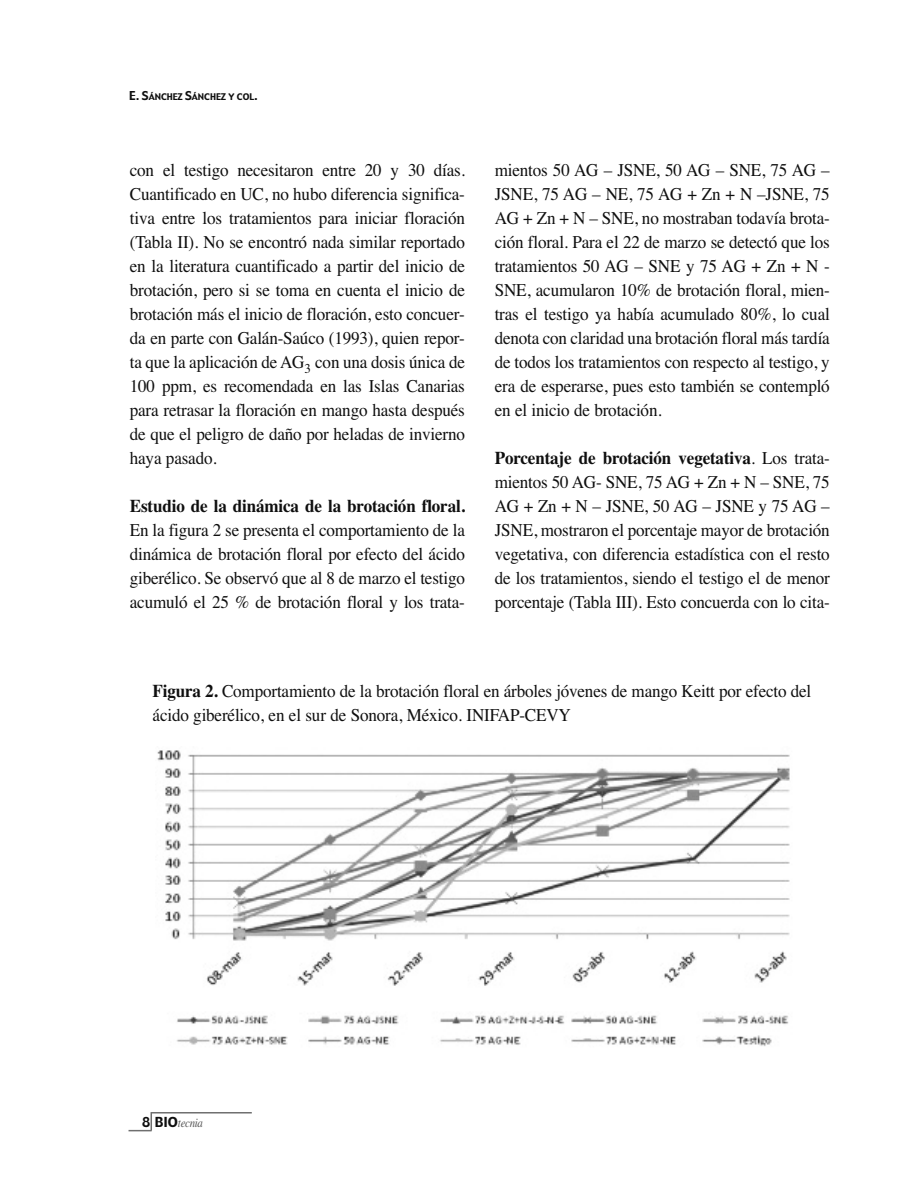
<style>
.page{position:relative;width:918px;height:1188px;background:#fff}
.page>*{position:absolute;margin:0;border:0;box-sizing:border-box;transform-origin:0 0}
.t1{font:18px/24px "Times";letter-spacing:-.01em;color:#0f0f0f;text-align:justify;scale:.95 1}
.t2{font:700 18px "Times";letter-spacing:-.01em;color:#0f0f0f;scale:.95 1}
.t3{font:italic 12.75px "Times";letter-spacing:-.025em;color:#575757;scale:.85 1}
.t4{font:9px "Gadget";color:#0f0f0f}
.s1{font-size:12px}
.s2{font-weight:700}
.s3{font-family:"Gadget";font-style:normal;font-size:13.5px;color:#0f0f0f}
</style>
<div class="page">
<svg style="left:129px;top:1112px;width:23px;height:19px"></svg>
<hr style="left:151px;top:1112px;width:101px;height:2px;background:#6f6f6f">
<img style="left:157px;top:750px;width:633px;height:296px">
<p class="t4" style="left:129px;top:92px;width:130px"><span class="s1">E. S</span>ÁNCHEZ <span class="s1">S</span>ÁNCHEZ Y COL<span class="s1">.</span></p>
<p class="t1" style="left:130px;top:158px;width:354px">con el testigo necesitaron entre 20 y 30 días.<br>Cuantificado en UC, no hubo diferencia significa&shy;tiva entre los tratamientos para iniciar floración (Tabla II). No se encontró nada similar reportado en la literatura cuantificado a partir del inicio de brotación, pero si se toma en cuenta el inicio de brotación más el inicio de floración, esto concuer&shy;da en parte con Galán-Saúco (1993), quien repor&shy;ta que la aplicación de AG<sub>3</sub> con una dosis única de 100 ppm, es recomendada en las Islas Canarias para retrasar la floración en mango hasta después de que el peligro de daño por heladas de invierno haya pasado.</p>
<p class="t2" style="left:130px;top:496px;width:354px">Estudio de la dinámica de la brotación floral.</p>
<p class="t1" style="left:130px;top:518px;width:354px">En la figura 2 se presenta el comportamiento de la dinámica de brotación floral por efecto del ácido giberélico. Se observó que al 8 de marzo el testigo acumuló el 25 % de brotación floral y los trata-</p>
<p class="t1" style="left:495px;top:158px;width:354px">mientos 50 AG – JSNE, 50 AG – SNE, 75 AG – JSNE, 75 AG – NE, 75 AG + Zn + N –JSNE, 75<br>AG + Zn + N – SNE, no mostraban todavía brota&shy;ción floral. Para el 22 de marzo se detectó que los tratamientos 50 AG – SNE y 75 AG + Zn + N - SNE, acumularon 10% de brotación floral, mien&shy;tras el testigo ya había acumulado 80%, lo cual denota con claridad una brotación floral más tardía de todos los tratamientos con respecto al testigo, y era de esperarse, pues esto también se contempló en el inicio de brotación.</p>
<p class="t1" style="left:495px;top:446px;width:354px"><span class="s2">Porcentaje de brotación vegetativa</span>. Los trata&shy;mientos 50 AG- SNE, 75 AG + Zn + N – SNE, 75<br>AG+Zn+N–JSNE,50AG–JSNEy75AG– JSNE, mostraron el porcentaje mayor de brotación vegetativa, con diferencia estadística con el resto de los tratamientos, siendo el testigo el de menor porcentaje (Tabla III). Esto concuerda con lo cita-</p>
<p class="t1" style="left:153px;top:679px;width:695px"><span class="s2">Figura 2.</span> Comportamiento de la brotación floral en árboles jóvenes de mango Keitt por efecto del ácido giberélico, en el sur de Sonora, México. INIFAP-CEVY</p>
<p class="t3" style="left:142px;top:1116px;width:74px"><span class="s3">8 BIO</span>tecnia</p>
</div>
